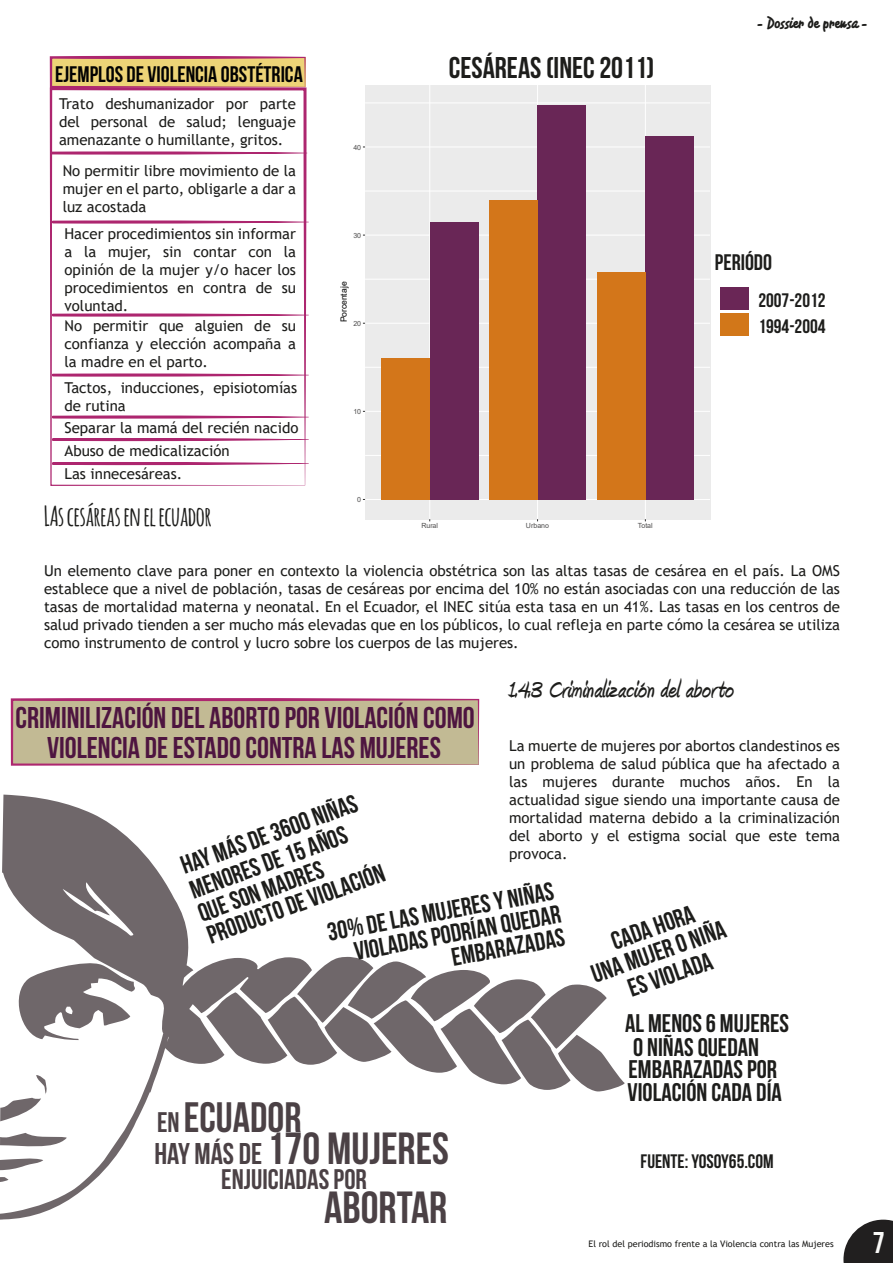
<style>
.page{position:relative;width:893px;height:1263px;background:#fff}
.page>*{position:absolute;margin:0;border:0;box-sizing:border-box;transform-origin:0 0}
.t1{font:45px "Bebas Neue";color:#4b4145}
.t2{font:42.45px "Bebas Neue";color:#4b4145}
.t3{font:30px/30px "Bebas Neue";color:#4e1540;text-align:center}
.t4{font:700 30px "Amienne";color:#1d1d1b}
.t5{font:30px "Bebas Neue";color:#1d1d1b}
.t6{font:30px "Bebas Neue";color:#fafaf8}
.t7{font:28.35px "Bebas Neue";color:#4b4145}
.t8{font:700 27px "Amatic";color:#1d1d1b}
.t9{font:25.5px/24.9px "Bebas Neue";color:#1d1d1b}
.t10{font:22.5px "Bebas Neue";color:#020202}
.t11{font:22.5px "Bebas Neue";color:#1d1d1b}
.t12{font:19.5px/26.2px "Bebas Neue";color:#1d1d1b}
.t13{font:15px/18px "Trebuchet MS";color:#1d1d1b;text-align:justify}
.t14{font:15px "Rotulona Hand";color:#1d1d1b}
.t15{font:9px "Trebuchet MS";color:#1d1d1b}
.t16{font:8.7px "Arial";color:#000}
.t17{font:7.05px "Arial";color:#4e4d4d}
.t18{font:7.05px "Arial";color:#000}
.s1{font-size:28.35px}
.s2{font-size:30px}
</style>
<div class="page">
<svg style="left:11px;top:698px;width:468px;height:68px;background:#c1b193"></svg>
<svg style="left:0;top:794px;width:625px;height:426px"></svg>
<div style="left:365px;top:85px;width:345px;height:434px;background:#ebebeb"></div>
<hr style="left:365px;top:455px;width:345px;height:1px;background:#fff">
<hr style="left:365px;top:367px;width:345px;height:1px;background:#fff">
<hr style="left:365px;top:279px;width:345px;height:1px;background:#fff">
<hr style="left:365px;top:191px;width:345px;height:1px;background:#fff">
<hr style="left:365px;top:103px;width:345px;height:1px;background:#fff">
<hr style="left:365px;top:499px;width:345px;height:1px;background:#fff">
<hr style="left:365px;top:411px;width:345px;height:1px;background:#fff">
<hr style="left:365px;top:323px;width:345px;height:1px;background:#fff">
<hr style="left:365px;top:235px;width:345px;height:1px;background:#fff">
<hr style="left:365px;top:147px;width:345px;height:1px;background:#fff">
<hr style="left:429px;top:85px;width:1px;height:434px;background:#fff">
<hr style="left:537px;top:85px;width:1px;height:434px;background:#fff">
<hr style="left:645px;top:85px;width:1px;height:434px;background:#fff">
<div style="left:430px;top:222px;width:48px;height:277px;background:#692656"></div>
<div style="left:381px;top:358px;width:49px;height:141px;background:#d3761a"></div>
<div style="left:538px;top:105px;width:48px;height:394px;background:#692656"></div>
<div style="left:489px;top:200px;width:49px;height:299px;background:#d3761a"></div>
<div style="left:645px;top:136px;width:49px;height:363px;background:#692656"></div>
<div style="left:597px;top:272px;width:48px;height:227px;background:#d3761a"></div>
<svg style="left:843px;top:1220px;width:50px;height:43px;background:#454343"></svg>
<svg style="left:50px;top:88px;width:256px;height:398px"></svg>
<svg style="left:51px;top:151px;width:256px;height:4px"></svg>
<svg style="left:52px;top:220px;width:257px;height:4px"></svg>
<svg style="left:52px;top:313px;width:257px;height:4px"></svg>
<svg style="left:52px;top:373px;width:257px;height:4px"></svg>
<svg style="left:52px;top:415px;width:257px;height:4px"></svg>
<svg style="left:52px;top:438px;width:257px;height:3px"></svg>
<svg style="left:52px;top:462px;width:257px;height:3px"></svg>
<svg style="left:50px;top:56px;width:256px;height:32px;background:#e4bc77"></svg>
<div style="left:720px;top:313px;width:29px;height:23px;background:#d27719"></div>
<div style="left:720px;top:287px;width:29px;height:23px;background:#6a2656"></div>
<h3 class="t10" style="left:55px;top:62px;width:249px">EJEMPLOS DE VIOLENCIA OBSTÉTRICA</h3>
<p class="t13" style="left:59px;top:94px;width:238px">Trato deshumanizador por parte del personal de salud; lenguaje amenazante o humillante, gritos.</p>
<p class="t13" style="left:63px;top:162px;width:235px">No permitir libre movimiento de la mujer en el parto, obligarle a dar a luz acostada</p>
<p class="t13" style="left:65px;top:224px;width:233px">Hacer procedimientos sin informar a la mujer, sin contar con la opinión de la mujer y/o hacer los procedimientos en contra de su voluntad.</p>
<p class="t13" style="left:65px;top:316px;width:233px">No permitir que alguien de su confianza y elección acompaña a la madre en el parto.</p>
<p class="t13" style="left:65px;top:379px;width:234px">Tactos, inducciones, episiotomías de rutina</p>
<p class="t13" style="left:65px;top:419px;width:235px">Separar la mamá del recién nacido</p>
<p class="t13" style="left:65px;top:442px;width:167px">Abuso de medicalización</p>
<p class="t13" style="left:65px;top:464px;width:119px">Las innecesáreas.</p>
<p class="t17" style="left:353px;top:142px;width:9px">40</p>
<p class="t17" style="left:353px;top:230px;width:9px">30</p>
<p class="t16" style="left:338px;top:322px;width:42px;rotate:-90deg">Porcentaje</p>
<p class="t17" style="left:353px;top:318px;width:9px">20</p>
<p class="t17" style="left:353px;top:406px;width:9px">10</p>
<h3 class="t5" style="left:449px;top:51px;width:207px">CESÁREAS (INEC 2011)</h3>
<p class="t14" style="left:757px;top:13px;width:112px">- Dossier de prensa -</p>
<h3 class="t11" style="left:715px;top:250px;width:59px">PERIÓDO</h3>
<h3 class="t12" style="left:758px;top:286px;width:69px">2007-2012<br>1994-2004</h3>
<p class="t18" style="left:739px;top:295px;width:43px">1994 ... 2004</p>
<p class="t17" style="left:357px;top:495px;width:5px">0</p>
<h3 class="t8" style="left:44px;top:497px;width:169px">LAs cesáreas en el ecuador</h3>
<p class="t13" style="left:44px;top:562px;width:797px">Un elemento clave para poner en contexto la violencia obstétrica son las altas tasas de cesárea en el país. La OMS establece que a nivel de población, tasas de cesáreas por encima del 10% no están asociadas con una reducción de las tasas de mortalidad materna y neonatal. En el Ecuador, el INEC sitúa esta tasa en un 41%. Las tasas en los centros de salud privado tienden a ser mucho más elevadas que en los públicos, lo cual refleja en parte cómo la cesárea se utiliza como instrumento de control y lucro sobre los cuerpos de las mujeres.</p>
<p class="t17" style="left:421px;top:521px;width:18px">Rural</p>
<p class="t17" style="left:526px;top:521px;width:25px">Urbano</p>
<p class="t17" style="left:638px;top:521px;width:16px">Total</p>
<h3 class="t4" style="left:509px;top:676px;width:226px">1.4.3 Criminalización del aborto</h3>
<h3 class="t3" style="left:16px;top:702px;width:461px">CRIMINILIZACIÓN DEL ABORTO POR VIOLACIÓN COMO<br>VIOLENCIA DE ESTADO CONTRA LAS MUJERES</h3>
<p class="t13" style="left:509px;top:736px;width:332px">La muerte de mujeres por abortos clandestinos es un problema de salud pública que ha afectado a las mujeres durante muchos años. En la actualidad sigue siendo una importante causa de mortalidad materna debido a la criminalización del aborto y el estigma social que este tema provoca.</p>
<h3 class="t9" style="left:177px;top:854px;width:190px;rotate:-20deg">HAY MÁS DE 3600 NIÑAS<br>MENORES DE 15 AÑOS<br>QUE SON MADRES<br>PRODUCTO DE VIOLACIÓN</h3>
<h3 class="t9" style="left:325px;top:919px;width:234px;line-height:23.5px;text-align:right;rotate:-10deg">30% DE LAS MUJERES Y NIÑAS<br>VIOLADAS PODRÍAN QUEDAR<br>EMBARAZADAS</h3>
<h3 class="t9" style="left:580px;top:939px;width:142px;text-align:center;rotate:-19deg">CADA HORA<br>UNA MUJER O NIÑA<br>ES VIOLADA</h3>
<h2 class="t2" style="left:157px;top:1094px;width:146px"><span class="s1">EN</span> ECUADOR</h2>
<h1 class="t1" style="left:154px;top:1123px;width:296px"><span class="s2">HAY MÁS DE</span> 170 MUJERES</h1>
<h3 class="t7" style="left:221px;top:1163px;width:147px">ENJUICIADAS POR</h3>
<h1 class="t1" style="left:324px;top:1183px;width:125px">ABORTAR</h1>
<h3 class="t9" style="left:625px;top:1011px;width:165px">AL MENOS 6 MUJERES</h3>
<h3 class="t9" style="left:628px;top:1035px;width:150px;line-height:22.6px">O NIÑAS QUEDAN<br>EMBARAZADAS POR</h3>
<h3 class="t9" style="left:628px;top:1080px;width:156px">VIOLACIÓN CADA DÍA</h3>
<h3 class="t12" style="left:641px;top:1148px;width:135px">FUENTE: YOSOY65.COM</h3>
<p class="t15" style="left:589px;top:1238px;width:247px">El rol del periodismo frente a la Violencia contra las Mujeres</p>
<h3 class="t6" style="left:873px;top:1226px;width:13px">7</h3>
</div>
